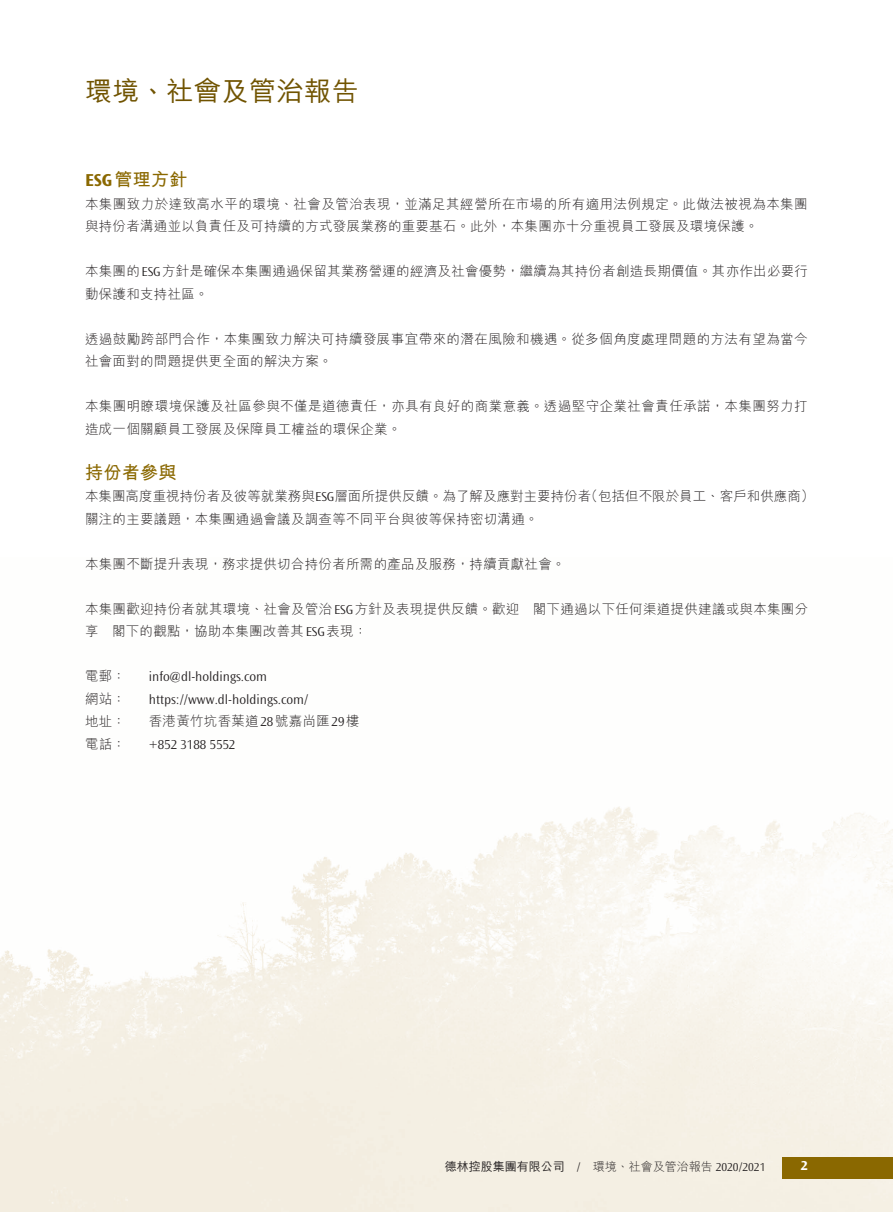
<style>
.page{position:relative;width:893px;height:1212px;background:#fff}
.page>*{position:absolute;margin:0;border:0;box-sizing:border-box;transform-origin:0 0}
.t1{font:500 27px "M Hei HK";letter-spacing:.02em;color:#705300}
._01_H1{font:700 18px "M Hei HK";letter-spacing:.02em;color:#8a6800}
._00_txt{font:300 13.5px/22.5px "M Hei HK";letter-spacing:.02em;color:#231f20}
._00_txt-2{font:300 13.5px/22.5px "M Hei HK";color:#231f20}
._00_txt-3{font:300 13.5px "Ocean Sans Std";color:#231f20}
.t2{font:700 13.5px "Ocean Sans Std";color:#fff}
.t3{font:300 12px "M Hei HK";color:#231f20}
.t4{font:500 12px "M Hei HK";color:#231f20}
.t5{font:300 12px "Ocean Sans Std";color:#231f20}
.s1{font-family:"Ocean Sans Std"}
</style>
<div class="page">
<img style="left:0;top:806px;width:893px;height:406px">
<div style="left:782px;top:1157px;width:111px;height:21px;background:#8a6800"></div>
<p class="t1" style="left:85px;top:71px;width:275px">環境、社會及管治報告</p>
<p class="_01_H1" style="left:85px;top:166px;width:104px"><span class="s1">ESG</span>管理方針</p>
<p class="_00_txt" style="left:85px;top:192px;width:724px">本集團致力於達致高水平的環境、社會及管治表現，並滿足其經營所在市場的所有適用法例規定。此做法被視為本集團與持份者溝通並以負責任及可持續的方式發展業務的重要基石。此外，本集團亦十分重視員工發展及環境保護。</p>
<p class="_00_txt" style="left:85px;top:260px;width:724px">本集團的<span class="s1">ESG</span>方針是確保本集團通過保留其業務營運的經濟及社會優勢，繼續為其持份者創造長期價值。其亦作出必要行動保護和支持社區。</p>
<p class="_00_txt" style="left:85px;top:327px;width:724px">透過鼓勵跨部門合作，本集團致力解決可持續發展事宜帶來的潛在風險和機遇。從多個角度處理問題的方法有望為當今社會面對的問題提供更全面的解決方案。</p>
<p class="_00_txt" style="left:85px;top:395px;width:724px">本集團明瞭環境保護及社區參與不僅是道德責任，亦具有良好的商業意義。透過堅守企業社會責任承諾，本集團努力打造成一個關顧員工發展及保障員工權益的環保企業。</p>
<p class="_01_H1" style="left:85px;top:459px;width:93px">持份者參與</p>
<p class="_00_txt-2" style="left:585px;top:485px;width:231px">（包括但不限於員工、客戶和供應商(</p>
<p class="_00_txt-2" style="left:85px;top:485px;width:508px">本集團高度重視持份者及彼等就業務與<span class="s1">ESG</span>層面所提供反饋。為了解及應對主要持份者關注的主要議題，本集團通過會議及調查等不同平台與彼等保持密切溝通。</p>
<p class="_00_txt" style="left:85px;top:552px;width:482px">本集團不斷提升表現，務求提供切合持份者所需的產品及服務，持續貢獻社會。</p>
<p class="_00_txt" style="left:533px;top:597px;width:277px">閣下通過以下任何渠道提供建議或與本集團分</p>
<p class="_00_txt" style="left:112px;top:597px;width:409px;text-indent:-27px">本集團歡迎持份者就其環境、社會及管治<span class="s1">ESG</span>方針及表現提供反饋。歡迎閣下的觀點，協助本集團改善其<span class="s1">ESG</span>表現：</p>
<p class="_00_txt" style="left:85px;top:620px;width:15px">享</p>
<p class="_00_txt" style="left:85px;top:665px;width:42px">電郵：</p>
<p class="_00_txt-3" style="left:149px;top:669px;width:120px">info@dl-holdings.com</p>
<p class="_00_txt" style="left:85px;top:687px;width:42px">網站：</p>
<p class="_00_txt-3" style="left:149px;top:692px;width:161px">https://www.dl-holdings.com/</p>
<p class="_00_txt" style="left:85px;top:710px;width:42px">地址：</p>
<p class="_00_txt" style="left:149px;top:710px;width:212px">香港黃竹坑香葉道<span class="s1">28</span>號嘉尚匯<span class="s1">29</span>樓</p>
<p class="_00_txt" style="left:85px;top:732px;width:42px">電話：</p>
<p class="_00_txt-3" style="left:149px;top:737px;width:88px">+852 3188 5552</p>
<p class="t4" style="left:445px;top:1157px;width:121px">德林控股集團有限公司</p>
<p class="t5" style="left:577px;top:1160px;width:5px">/</p>
<p class="t3" style="left:593px;top:1160px;width:174px">環境、社會及管治報告 <span class="s1">2020/2021</span></p>
<p class="t2" style="left:801px;top:1158px;width:9px">2</p>
</div>
